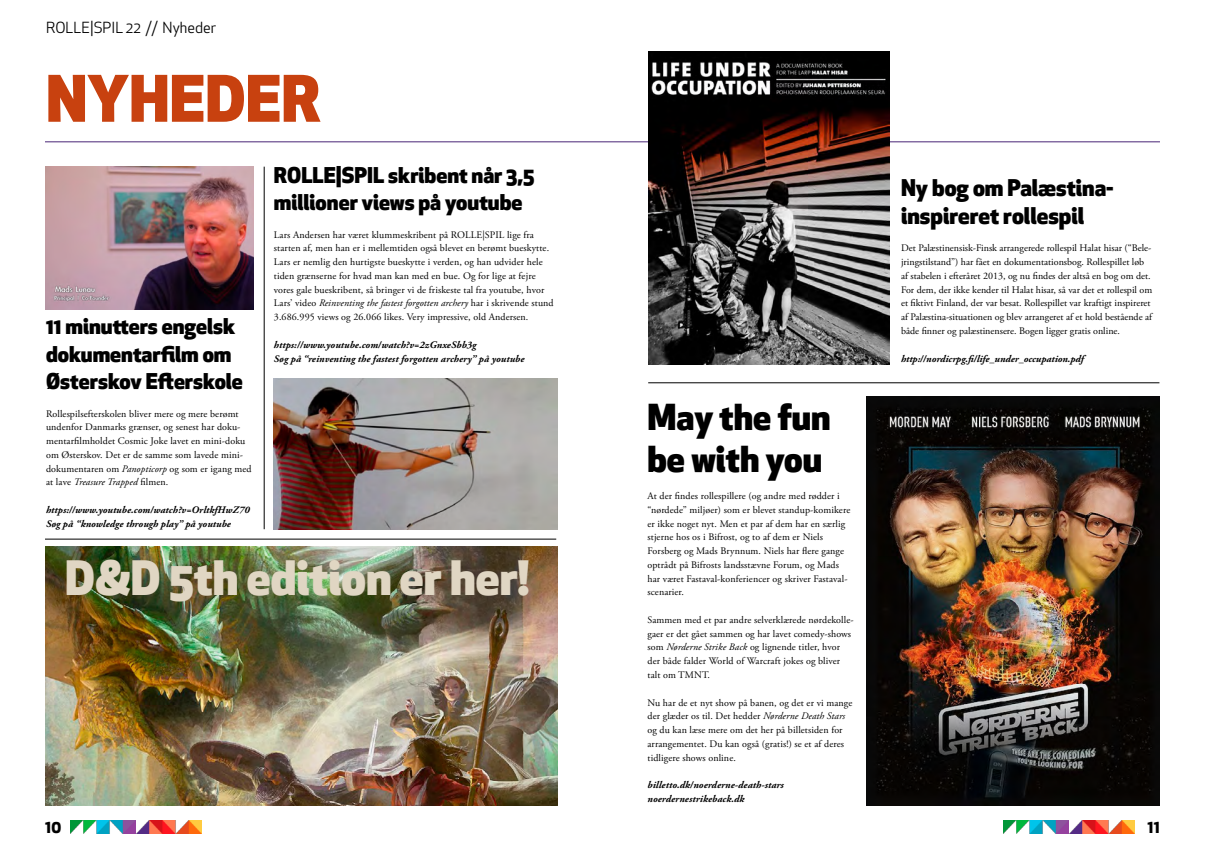
<style>
.page{position:relative;width:1205px;height:851px;background:#fff}
.page>*{position:absolute;margin:0;border:0;box-sizing:border-box;transform-origin:0 0}
.t1{font:800 62.5px "Apex New";color:#c8410f}
.t2{font:800 46.25px "Apex New";color:#e0d6c3}
.t3{font:800 35px/41.2px "Apex New";color:#000}
.t4{font:800 22.5px/27.5px "Apex New";color:#000}
.t5{font:800 21.25px/27.5px "Apex New";color:#000}
.t6{font:700 17.5px "Apex New";color:#000}
.t7{font:15px "Apex New";color:#000}
.t8{font:10px/13.8px "Adobe Garamond Pro";letter-spacing:.01em;color:#000}
.t9{font:italic 700 10px/13.8px "Adobe Garamond Pro";letter-spacing:.01em;color:#000}
.s1{font-style:italic}
</style>
<div class="page">
<img style="left:70px;top:820px;width:131px;height:13px">
<img style="left:1004px;top:820px;width:130px;height:13px">
<hr style="left:45px;top:141px;width:1115px;height:1px;background:#482476">
<hr style="left:264px;top:167px;width:1px;height:362px;background:#000">
<img style="left:648px;top:51px;width:241px;height:313px">
<hr style="left:648px;top:382px;width:511px;height:1px;background:#000">
<img style="left:866px;top:396px;width:293px;height:409px">
<img style="left:274px;top:378px;width:283px;height:151px">
<img style="left:45px;top:167px;width:208px;height:142px">
<hr style="left:45px;top:539px;width:511px;height:1px;background:#000">
<img style="left:45px;top:546px;width:512px;height:259px">
<h3 class="t7" style="left:46px;top:18px;width:172px">ROLLE|SPIL 22 // Nyheder</h3>
<h1 class="t1" style="left:46px;top:55px;width:276px">NYHEDER</h1>
<h3 class="t5" style="left:274px;top:160px;width:262px">ROLLE|SPIL skribent når 3,5 millioner views på youtube</h3>
<p class="t8" style="left:274px;top:228px;width:281px">Lars Andersen har været klummeskribent på ROLLE|SPIL lige fra starten af, men han er i mellemtiden også blevet en berømt bueskytte.<br>Lars er nemlig den hurtigste bueskytte i verden, og han udvider hele tiden grænserne for hvad man kan med en bue. Og for lige at fejre vores gale bueskribent, så bringer vi de friskeste tal fra youtube, hvor Lars’ video <span class="s1">Reinventing the fastest forgotten archery</span> har i skrivende stund 3.686.995 views og 26.066 likes. Very impressive, old Andersen.</p>
<p class="t9" style="left:274px;top:338px;width:252px">https://www.youtube.com/watch?v=2zGnxeSbb3g<br>Søg på “reinventing the fastest forgotten archery” på youtube</p>
<h3 class="t5" style="left:46px;top:312px;width:198px">11 minutters engelsk dokumentarfilm om<br>Østerskov Efterskole</h3>
<p class="t8" style="left:46px;top:407px;width:207px">Rollespilsefterskolen bliver mere og mere berømt undenfor Danmarks grænser, og senest har doku&shy;mentarfilmholdet Cosmic Joke lavet en mini-doku om Østerskov. Det er de samme som lavede mini&shy;dokumentaren om <span class="s1">Panopticorp</span> og som er igang med at lave <span class="s1">Treasure Trapped</span> filmen.</p>
<p class="t9" style="left:46px;top:503px;width:205px">https://www.youtube.com/watch?v=OrltkfHwZ70<br>Søg på “knowledge through play” på youtube</p>
<h2 class="t2" style="left:65px;top:546px;width:466px">D&amp;D 5th edition er her!</h2>
<h3 class="t3" style="left:647px;top:395px;width:185px">May the fun be with you</h3>
<p class="t8" style="left:647px;top:489px;width:204px">At der findes rollespillere (og andre med rødder i “nørdede” miljøer) som er blevet standup-komikere er ikke noget nyt. Men et par af dem har en særlig stjerne hos os i Bifrost, og to af dem er Niels Forsberg og Mads Brynnum. Niels har flere gange optrådt på Bifrosts landsstævne Forum, og Mads har været Fastaval-konferiencer og skriver Fastaval&shy;scenarier.</p>
<p class="t8" style="left:647px;top:613px;width:208px">Sammen med et par andre selverklærede nørdekolle&shy;gaer er det gået sammen og har lavet comedy-shows som <span class="s1">Nørderne Strike Back</span> og lignende titler, hvor der både falder World of Warcraft jokes og bliver talt om TMNT.</p>
<p class="t8" style="left:647px;top:695px;width:206px">Nu har de et nyt show på banen, og det er vi mange der glæder os til. Det hedder <span class="s1">Nørderne Death Stars </span>og du kan læse mere om det her på billetsiden for arrangementet. Du kan også (gratis!) se et af deres tidligere shows online.</p>
<p class="t9" style="left:647px;top:778px;width:138px">billetto.dk/noerderne-death-stars noerdernestrikeback.dk</p>
<h3 class="t4" style="left:901px;top:174px;width:214px">Ny bog om Palæstina&shy;inspireret rollespil</h3>
<p class="t8" style="left:901px;top:242px;width:253px">Det Palæstinensisk-Finsk arrangerede rollespil Halat hisar (“Bele&shy;jringstilstand”) har fået en dokumentationsbog. Rollespillet løb af stabelen i efteråret 2013, og nu findes der altså en bog om det.<br>For dem, der ikke kender til Halat hisar, så var det et rollespil om et fiktivt Finland, der var besat. Rollespillet var kraftigt inspireret af Palæstina-situationen og blev arrangeret af et hold bestående af både finner og palæstinensere. Bogen ligger gratis online.</p>
<p class="t9" style="left:901px;top:351px;width:184px">http://nordicrpg.fi/life_under_occupation.pdf</p>
<h3 class="t6" style="left:45px;top:814px;width:18px">10</h3>
<h3 class="t6" style="left:1147px;top:814px;width:14px">11</h3>
</div>
